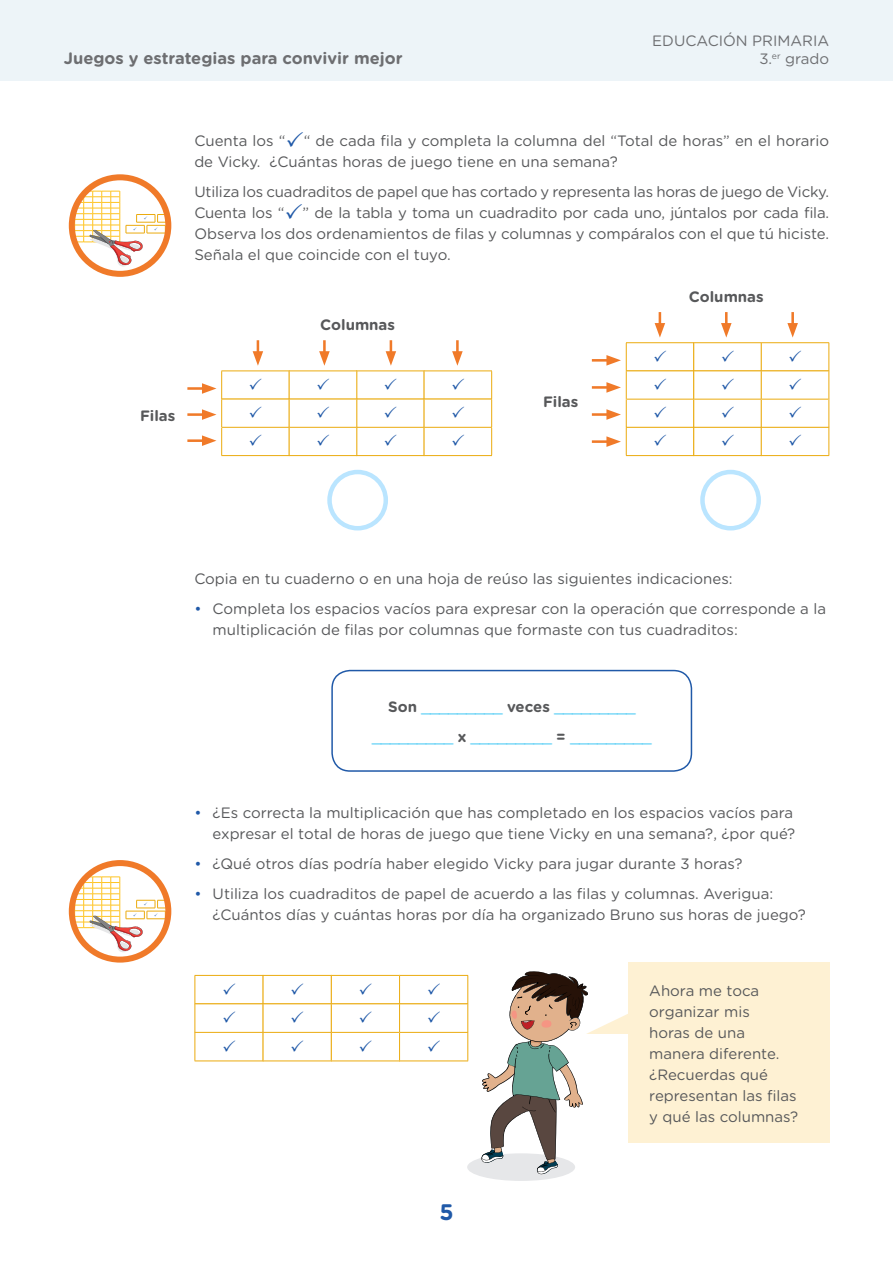
<style>
.page{position:relative;width:893px;height:1263px;background:#fff}
.page>*{position:absolute;margin:0;border:0;box-sizing:border-box;transform-origin:0 0}
.t1{font:700 22.5px "Gotham Rounded";color:#2059a8}
.t2{font:700 16.5px "Gotham Rounded";color:#6d6e71}
.t3{font:15px/21px "Gotham Rounded";color:#57585a}
.t4{font:15px/30px "Gotham Rounded";color:#40c7f4;text-align:center}
.t5{font:15px/18px "Gotham Rounded";color:#6d6e71;text-align:right}
.t6{font:700 15px "Gotham Rounded";color:#57585a}
.s1{color:#2059a8}
.s2{font-weight:700;color:#57585a}
</style>
<div class="page">
<div style="left:0;top:0;width:893px;height:81px;background:#edf4f8"></div>
<hr style="left:356px;top:371px;width:68px;height:1px;background:#ebab0f">
<hr style="left:424px;top:371px;width:68px;height:1px;background:#ebab0f">
<hr style="left:356px;top:455px;width:68px;height:1px;background:#ebab0f">
<hr style="left:424px;top:455px;width:68px;height:1px;background:#ebab0f">
<hr style="left:356px;top:399px;width:68px;height:1px;background:#ebab0f">
<hr style="left:356px;top:427px;width:68px;height:1px;background:#ebab0f">
<hr style="left:424px;top:399px;width:68px;height:1px;background:#ebab0f">
<svg style="left:424px;top:371px;width:1px;height:84px"></svg>
<svg style="left:491px;top:371px;width:1px;height:84px"></svg>
<hr style="left:424px;top:427px;width:68px;height:1px;background:#ebab0f">
<hr style="left:221px;top:371px;width:69px;height:1px;background:#ebab0f">
<hr style="left:289px;top:371px;width:68px;height:1px;background:#ebab0f">
<hr style="left:221px;top:455px;width:69px;height:1px;background:#ebab0f">
<hr style="left:289px;top:455px;width:68px;height:1px;background:#ebab0f">
<hr style="left:221px;top:399px;width:69px;height:1px;background:#ebab0f">
<hr style="left:221px;top:427px;width:69px;height:1px;background:#ebab0f">
<hr style="left:289px;top:399px;width:68px;height:1px;background:#ebab0f">
<svg style="left:289px;top:371px;width:1px;height:84px"></svg>
<svg style="left:356px;top:371px;width:1px;height:84px"></svg>
<hr style="left:289px;top:427px;width:68px;height:1px;background:#ebab0f">
<hr style="left:187px;top:387px;width:20px;height:3px;background:#f07a29">
<hr style="left:187px;top:413px;width:20px;height:3px;background:#f07a29">
<hr style="left:187px;top:439px;width:20px;height:3px;background:#f07a29">
<svg style="left:202px;top:371px;width:20px;height:84px"></svg>
<svg style="left:253px;top:340px;width:10px;height:26px"></svg>
<svg style="left:386px;top:340px;width:10px;height:26px"></svg>
<hr style="left:323px;top:340px;width:3px;height:16px;background:#f07a29">
<svg style="left:319px;top:351px;width:11px;height:15px"></svg>
<hr style="left:456px;top:340px;width:3px;height:16px;background:#f07a29">
<svg style="left:452px;top:351px;width:11px;height:15px"></svg>
<div style="left:327px;top:470px;width:61px;height:60px;border:5px solid #bae5ff;border-radius:50%"></div>
<hr style="left:626px;top:342px;width:68px;height:1px;background:#ebab0f">
<hr style="left:693px;top:342px;width:69px;height:1px;background:#ebab0f">
<hr style="left:626px;top:371px;width:68px;height:1px;background:#ebab0f">
<hr style="left:626px;top:399px;width:68px;height:1px;background:#ebab0f">
<hr style="left:693px;top:371px;width:69px;height:1px;background:#ebab0f">
<hr style="left:693px;top:399px;width:69px;height:1px;background:#ebab0f">
<hr style="left:626px;top:427px;width:68px;height:1px;background:#ebab0f">
<hr style="left:626px;top:455px;width:68px;height:1px;background:#ebab0f">
<hr style="left:693px;top:427px;width:69px;height:1px;background:#ebab0f">
<svg style="left:693px;top:343px;width:1px;height:112px"></svg>
<hr style="left:693px;top:455px;width:69px;height:1px;background:#ebab0f">
<hr style="left:761px;top:342px;width:68px;height:1px;background:#ebab0f">
<hr style="left:761px;top:371px;width:68px;height:1px;background:#ebab0f">
<hr style="left:761px;top:399px;width:68px;height:1px;background:#ebab0f">
<hr style="left:761px;top:427px;width:68px;height:1px;background:#ebab0f">
<svg style="left:761px;top:343px;width:1px;height:112px"></svg>
<svg style="left:828px;top:343px;width:1px;height:112px"></svg>
<hr style="left:761px;top:455px;width:68px;height:1px;background:#ebab0f">
<hr style="left:592px;top:359px;width:19px;height:3px;background:#f07a29">
<hr style="left:592px;top:386px;width:19px;height:3px;background:#f07a29">
<hr style="left:592px;top:413px;width:19px;height:3px;background:#f07a29">
<hr style="left:592px;top:440px;width:19px;height:3px;background:#f07a29">
<svg style="left:606px;top:343px;width:21px;height:112px"></svg>
<svg style="left:655px;top:312px;width:10px;height:26px"></svg>
<hr style="left:791px;top:312px;width:3px;height:16px;background:#f07a29">
<svg style="left:787px;top:323px;width:11px;height:15px"></svg>
<hr style="left:725px;top:312px;width:3px;height:16px;background:#f07a29">
<svg style="left:721px;top:323px;width:11px;height:15px"></svg>
<div style="left:700px;top:470px;width:61px;height:60px;border:5px solid #bae5ff;border-radius:50%"></div>
<div style="left:69px;top:174px;width:102px;height:103px;border:6px solid #f07a29;border-radius:50%"></div>
<div style="left:331px;top:670px;width:361px;height:102px;border:2px solid #2059a8;border-radius:18px"></div>
<div style="left:69px;top:860px;width:102px;height:102px;border:6px solid #f07a29;border-radius:50%"></div>
<hr style="left:195px;top:975px;width:68px;height:1px;background:#ebab0f">
<hr style="left:263px;top:975px;width:69px;height:1px;background:#ebab0f">
<hr style="left:195px;top:1060px;width:68px;height:1px;background:#ebab0f">
<hr style="left:263px;top:1060px;width:69px;height:1px;background:#ebab0f">
<hr style="left:195px;top:1003px;width:68px;height:1px;background:#ebab0f">
<svg style="left:195px;top:976px;width:1px;height:84px"></svg>
<hr style="left:195px;top:1032px;width:68px;height:1px;background:#ebab0f">
<hr style="left:263px;top:1003px;width:69px;height:1px;background:#ebab0f">
<svg style="left:263px;top:976px;width:1px;height:84px"></svg>
<hr style="left:263px;top:1032px;width:69px;height:1px;background:#ebab0f">
<hr style="left:331px;top:975px;width:69px;height:1px;background:#ebab0f">
<hr style="left:399px;top:975px;width:69px;height:1px;background:#ebab0f">
<hr style="left:331px;top:1060px;width:69px;height:1px;background:#ebab0f">
<hr style="left:399px;top:1060px;width:69px;height:1px;background:#ebab0f">
<hr style="left:331px;top:1003px;width:69px;height:1px;background:#ebab0f">
<svg style="left:331px;top:976px;width:1px;height:84px"></svg>
<hr style="left:331px;top:1032px;width:69px;height:1px;background:#ebab0f">
<hr style="left:399px;top:1003px;width:69px;height:1px;background:#ebab0f">
<svg style="left:399px;top:976px;width:1px;height:84px"></svg>
<svg style="left:467px;top:976px;width:1px;height:84px"></svg>
<hr style="left:399px;top:1032px;width:69px;height:1px;background:#ebab0f">
<div style="left:628px;top:962px;width:201px;height:181px;background:#fef1d3"></div>
<div style="left:467px;top:1153px;width:108px;height:28px;background:#e6e7e9;border-radius:50%"></div>
<svg style="left:481px;top:971px;width:147px;height:204px"></svg>
<svg style="left:72px;top:191px;width:97px;height:76px"></svg>
<svg style="left:72px;top:877px;width:97px;height:76px"></svg>
<p class="t2" style="left:64px;top:49px;width:340px">Juegos y estrategias para convivir mejor</p>
<p class="t5" style="left:652px;top:31px;width:178px">EDUCACIÓN PRIMARIA<br>3.<sup>er</sup> grado</p>
<p class="t3" style="left:194px;top:130px;width:636px">Cuenta los “ “ de cada fila y completa la columna del “Total de horas” en el horario de Vicky. ¿Cuántas horas de juego tiene en una semana?</p>
<p class="t3" style="left:194px;top:181px;width:636px;text-align:justify">Utiliza los cuadraditos de papel que has cortado y representa las horas de juego de Vicky.<br>Cuenta los “ ” de la tabla y toma un cuadradito por cada uno, júntalos por cada fila.<br>Observa los dos ordenamientos de filas y columnas y compáralos con el que tú hiciste.<br>Señala el que coincide con el tuyo.</p>
<p class="t6" style="left:140px;top:407px;width:37px">Filas</p>
<p class="t6" style="left:320px;top:316px;width:76px">Columnas</p>
<p class="t6" style="left:543px;top:393px;width:37px">Filas</p>
<p class="t6" style="left:689px;top:288px;width:76px">Columnas</p>
<p class="t3" style="left:194px;top:568px;width:540px">Copia en tu cuaderno o en una hoja de reúso las siguientes indicaciones:</p>
<p class="t3" style="left:213px;top:598px;width:615px;text-indent:-18px"><span class="s1">•</span> Completa los espacios vacíos para expresar con la operación que corresponde a la multiplicación de filas por columnas que formaste con tus cuadraditos:</p>
<p class="t4" style="left:372px;top:691px;width:281px"><span class="s2">Son</span> _________ <span class="s2">veces</span> _________ _________ <span class="s2">x</span> _________ <span class="s2">=</span> _________</p>
<p class="t3" style="left:194px;top:802px;width:602px;text-align:right"><span class="s1">•</span> ¿Es correcta la multiplicación que has completado en los espacios vacíos para expresar el total de horas de juego que tiene Vicky en una semana?, ¿por qué?</p>
<p class="t3" style="left:194px;top:853px;width:550px"><span class="s1">•</span> ¿Qué otros días podría haber elegido Vicky para jugar durante 3 horas?</p>
<p class="t3" style="left:213px;top:883px;width:595px;text-indent:-18px"><span class="s1">•</span> Utiliza los cuadraditos de papel de acuerdo a las filas y columnas. Averigua: ¿Cuántos días y cuántas horas por día ha organizado Bruno sus horas de juego?</p>
<h1 class="t1" style="left:439px;top:1199px;width:16px">5</h1>
<p class="t3" style="left:649px;top:980px;width:150px">Ahora me toca organizar mis<br>horas de una manera diferente. ¿Recuerdas qué representan las filas y qué las columnas?</p>
</div>
